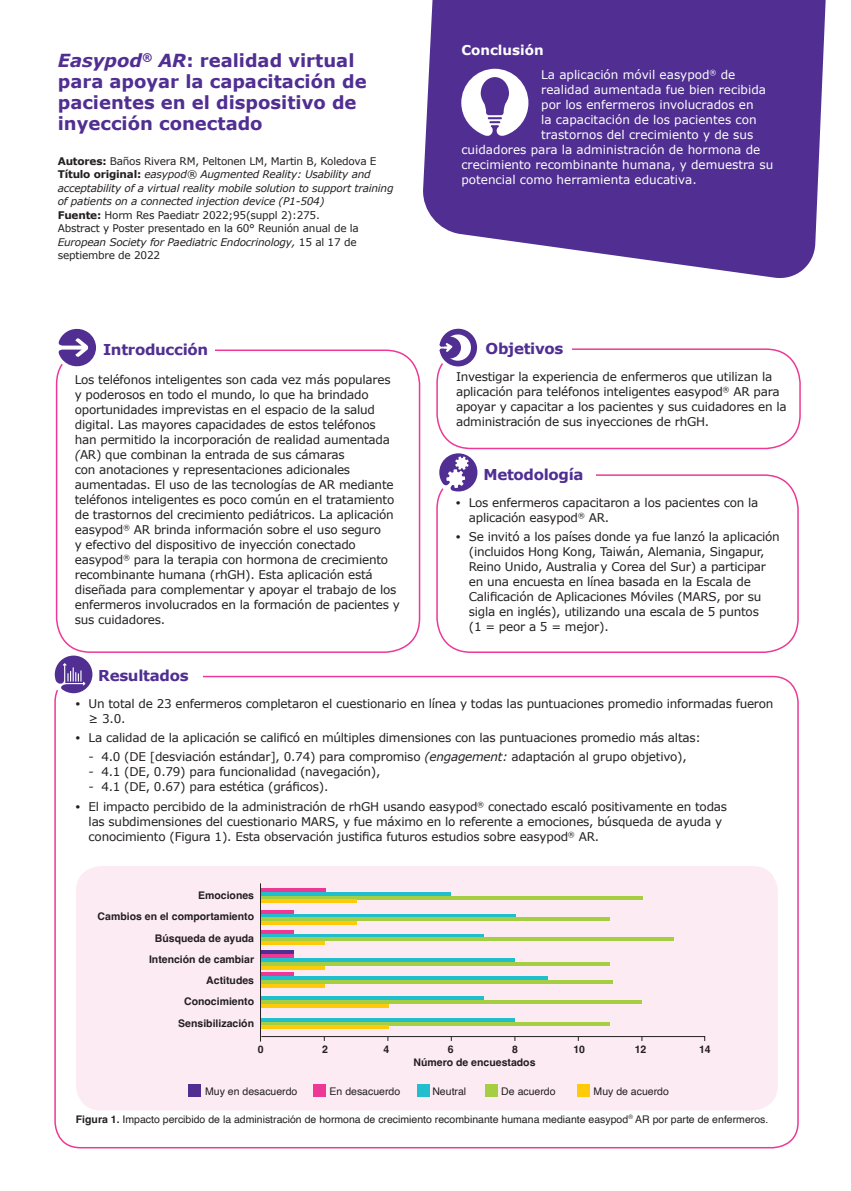
<style>
.page{position:relative;width:851px;height:1191px;background:#fff}
.page>*{position:absolute;margin:0;border:0;box-sizing:border-box;transform-origin:0 0}
.t1{font:700 18px/21px "Verdana";color:#502e92}
.t2{font:700 15px "Verdana";letter-spacing:-.02em;color:#502e92}
.t3{font:700 13.5px "Verdana";color:#fff}
.t4{font:12px/15px "Verdana";letter-spacing:-.02em;color:#231f20}
.t5{font:12px "Verdana";color:#fff}
.t6{font:italic 10.5px/13.5px "Verdana";letter-spacing:-.02em;color:#231f20}
.t7{font:10.5px "Helvetica";color:#231f20}
.t8{font:700 10.5px/21.3px "Helvetica";color:#231f20;text-align:right}
.s1{font-style:italic}
.s2{font-weight:700;font-style:normal}
.s3{font-style:normal}
.s4{font-family:"Arial";font-weight:700}
.s5{font-weight:700}
</style>
<div class="page">
<svg style="left:55px;top:655px;width:37px;height:38px"></svg>
<svg style="left:423px;top:0;width:403px;height:278px;background:#64469e"></svg>
<svg style="left:461px;top:69px;width:67px;height:69px"></svg>
<div style="left:56px;top:349px;width:364px;height:304px;border:2px solid #ed3896;border-radius:34px"></div>
<div style="left:55px;top:325px;width:45px;height:45px;background:#fff;border-radius:50%"></div>
<svg style="left:58px;top:328px;width:38px;height:41px"></svg>
<div style="left:99px;top:337px;width:116px;height:24px;background:#fff"></div>
<div style="left:436px;top:474px;width:362px;height:179px;border:2px solid #ed3896;border-radius:34px"></div>
<div style="left:436px;top:450px;width:45px;height:45px;background:#fff;border-radius:50%"></div>
<svg style="left:439px;top:453px;width:38px;height:38px"></svg>
<div style="left:479px;top:462px;width:116px;height:24px;background:#fff"></div>
<div style="left:436px;top:348px;width:364px;height:101px;border:2px solid #ed3896;border-radius:34px"></div>
<div style="left:436px;top:325px;width:45px;height:45px;background:#fff;border-radius:50%"></div>
<svg style="left:439px;top:328px;width:38px;height:38px"></svg>
<div style="left:481px;top:336px;width:91px;height:24px;background:#fff"></div>
<div style="left:76px;top:866px;width:701px;height:244px;background:#fdebf4;border-radius:26px"></div>
<hr style="left:261px;top:950px;width:32px;height:4px;background:#502e92">
<hr style="left:261px;top:954px;width:32px;height:4px;background:#ed3896">
<hr style="left:261px;top:958px;width:254px;height:3px;background:#21bece">
<svg style="left:261px;top:961px;width:348px;height:4px"></svg>
<svg style="left:261px;top:965px;width:63px;height:4px"></svg>
<hr style="left:261px;top:972px;width:32px;height:4px;background:#ed3896">
<hr style="left:261px;top:976px;width:286px;height:4px;background:#21bece">
<hr style="left:261px;top:980px;width:351px;height:3px;background:#a5ce43">
<svg style="left:261px;top:983px;width:64px;height:4px"></svg>
<svg style="left:261px;top:930px;width:32px;height:3px"></svg>
<svg style="left:261px;top:933px;width:222px;height:4px"></svg>
<hr style="left:261px;top:937px;width:412px;height:4px;background:#a5ce43">
<hr style="left:261px;top:941px;width:64px;height:4px;background:#feca0a">
<svg style="left:261px;top:910px;width:32px;height:3px"></svg>
<svg style="left:261px;top:913px;width:254px;height:4px"></svg>
<hr style="left:261px;top:917px;width:348px;height:4px;background:#a5ce43">
<hr style="left:261px;top:921px;width:95px;height:4px;background:#feca0a">
<hr style="left:261px;top:888px;width:64px;height:4px;background:#ed3896">
<hr style="left:261px;top:892px;width:190px;height:3px;background:#21bece">
<svg style="left:261px;top:895px;width:381px;height:4px;background:#9fcf6a"></svg>
<hr style="left:261px;top:899px;width:95px;height:4px;background:#feca0a">
<svg style="left:261px;top:1018px;width:254px;height:3px"></svg>
<svg style="left:261px;top:1021px;width:348px;height:4px"></svg>
<hr style="left:260px;top:1025px;width:128px;height:4px;background:#feca0a">
<hr style="left:260px;top:996px;width:224px;height:4px;background:#21bece">
<hr style="left:260px;top:1000px;width:381px;height:3px;background:#a5ce43">
<svg style="left:261px;top:1003px;width:127px;height:4px"></svg>
<hr style="left:260px;top:883px;width:1px;height:158px;background:#231f20">
<svg style="left:261px;top:1036px;width:444px;height:5px"></svg>
<div style="left:188px;top:1084px;width:13px;height:13px;background:#502e92"></div>
<div style="left:313px;top:1084px;width:13px;height:13px;background:#ed3896"></div>
<div style="left:577px;top:1084px;width:13px;height:13px;background:#feca0a"></div>
<div style="left:485px;top:1084px;width:13px;height:13px;background:#a5ce43"></div>
<div style="left:416px;top:1084px;width:13px;height:13px;background:#21bece"></div>
<h1 class="t1" style="left:58px;top:50px;width:310px"><span class="s1">Easypod</span><sup>®</sup> <span class="s1">AR</span>: realidad virtual para apoyar la capacitación de pacientes en el dispositivo de inyección conectado</h1>
<p class="t6" style="left:58px;top:154px;width:337px"><span class="s2">Autores:</span> <span class="s3">Baños Rivera RM, Peltonen LM, Martin B, Koledova E </span><span class="s2">Título original:</span> easypod® Augmented Reality: Usability and acceptability of a virtual reality mobile solution to support training of patients on a connected injection device (P1-504)<br><span class="s2">Fuente:</span> <span class="s3">Horm Res Paediatr 2022;95(suppl 2):275.<br>Abstract y Poster presentado en la 60° Reunión anual de la </span>European Society for Paediatric Endocrinology, <span class="s3">15 al 17 de septiembre de 2022</span></p>
<p class="t2" style="left:103px;top:340px;width:107px">Introducción</p>
<p class="t4" style="left:75px;top:371px;width:326px">Los teléfonos inteligentes son cada vez más populares y poderosos en todo el mundo, lo que ha brindado oportunidades imprevistas en el espacio de la salud digital. Las mayores capacidades de estos teléfonos han permitido la incorporación de realidad aumentada <span class="s1">(</span>AR) que combinan la entrada de sus cámaras<br>con anotaciones y representaciones adicionales aumentadas. El uso de las tecnologías de AR mediante teléfonos inteligentes es poco común en el tratamiento de trastornos del crecimiento pediátricos. La aplicación easypod<sup>®</sup> AR brinda información sobre el uso seguro<br>y efectivo del dispositivo de inyección conectado easypod<sup>®</sup> para la terapia con hormona de crecimiento recombinante humana (rhGH). Esta aplicación está diseñada para complementar y apoyar el trabajo de los enfermeros involucrados en la formación de pacientes y sus cuidadores.</p>
<p class="t2" style="left:98px;top:665px;width:92px">Resultados</p>
<p class="t3" style="left:461px;top:41px;width:84px">Conclusión</p>
<p class="t5" style="left:541px;top:67px;width:196px">La aplicación móvil easypod<sup>®</sup> de</p>
<p class="t5" style="left:541px;top:82px;width:226px">realidad aumentada fue bien recibida</p>
<p class="t5" style="left:541px;top:97px;width:214px">por los enfermeros involucrados en</p>
<p class="t5" style="left:541px;top:112px;width:217px">la capacitación de los pacientes con</p>
<p class="t5" style="left:541px;top:127px;width:214px">trastornos del crecimiento y de sus</p>
<p class="t5" style="left:461px;top:142px;width:300px">cuidadores para la administración de hormona de</p>
<p class="t5" style="left:461px;top:157px;width:313px">crecimiento recombinante humana, y demuestra su</p>
<p class="t5" style="left:461px;top:172px;width:237px">potencial como herramienta educativa.</p>
<p class="t2" style="left:485px;top:338px;width:79px">Objetivos</p>
<p class="t4" style="left:456px;top:369px;width:332px">Investigar la experiencia de enfermeros que utilizan la aplicación para teléfonos inteligentes easypod<sup>®</sup> AR para apoyar y capacitar a los pacientes y sus cuidadores en la administración de sus inyecciones de rhGH.</p>
<p class="t2" style="left:483px;top:464px;width:102px">Metodología</p>
<p class="t4" style="left:468px;top:495px;width:291px;text-indent:-13px"><span class="s4">•</span> Los enfermeros capacitaron a los pacientes con la aplicación easypod<sup>®</sup> AR.</p>
<p class="t4" style="left:468px;top:529px;width:312px;text-indent:-13px"><span class="s4">•</span> Se invitó a los países donde ya fue lanzó la aplicación (incluidos Hong Kong, Taiwán, Alemania, Singapur, Reino Unido, Australia y Corea del Sur) a participar en una encuesta en línea basada en la Escala de Calificación de Aplicaciones Móviles (MARS, por su sigla en inglés), utilizando una escala de 5 puntos<br>(1 = peor a 5 = mejor).</p>
<p class="t4" style="left:89px;top:696px;width:686px;text-indent:-13px"><span class="s4">•</span> Un total de 23 enfermeros completaron el cuestionario en línea y todas las puntuaciones promedio informadas fueron ≥ 3.0.</p>
<p class="t4" style="left:76px;top:730px;width:626px"><span class="s4">•</span> La calidad de la aplicación se calificó en múltiples dimensiones con las puntuaciones promedio más altas:</p>
<p class="t4" style="left:89px;top:749px;width:599px">- 4.0 (DE [desviación estándar], 0.74) para compromiso <span class="s1">(engagement:</span> adaptación al grupo objetivo),</p>
<p class="t4" style="left:89px;top:764px;width:293px">- 4.1 (DE, 0.79) para funcionalidad (navegación),</p>
<p class="t4" style="left:89px;top:779px;width:241px">- 4.1 (DE, 0.67) para estética (gráficos).</p>
<p class="t4" style="left:89px;top:798px;width:640px;text-indent:-13px"><span class="s4">•</span> El impacto percibido de la administración de rhGH usando easypod<sup>®</sup> conectado escaló positivamente en todas las subdimensiones del cuestionario MARS, y fue máximo en lo referente a emociones, búsqueda de ayuda y conocimiento (Figura 1). Esta observación justifica futuros estudios sobre easypod<sup>®</sup> AR.</p>
<p class="t8" style="left:98px;top:885px;width:158px">Emociones<br>Cambios en el comportamiento<br>Búsqueda de ayuda<br>Intención de cambiar<br>Actitudes<br>Conocimiento<br>Sensibilización</p>
<p class="t8" style="left:258px;top:1040px;width:7px">0</p>
<p class="t8" style="left:322px;top:1040px;width:7px">2</p>
<p class="t8" style="left:383px;top:1040px;width:7px">4</p>
<p class="t8" style="left:448px;top:1040px;width:7px">6</p>
<p class="t8" style="left:512px;top:1040px;width:7px">8</p>
<p class="t8" style="left:573px;top:1040px;width:13px">10</p>
<p class="t8" style="left:634px;top:1040px;width:13px">12</p>
<p class="t8" style="left:699px;top:1040px;width:13px">14</p>
<p class="t8" style="left:413px;top:1052px;width:123px">Número de encuestados</p>
<p class="t7" style="left:205px;top:1083px;width:94px">Muy en desacuerdo</p>
<p class="t7" style="left:329px;top:1083px;width:72px">En desacuerdo</p>
<p class="t7" style="left:432px;top:1083px;width:35px">Neutral</p>
<p class="t7" style="left:501px;top:1083px;width:56px">De acuerdo</p>
<p class="t7" style="left:593px;top:1083px;width:77px">Muy de acuerdo</p>
<p class="t7" style="left:76px;top:1111px;width:694px"><span class="s5">Figura 1.</span> Impacto percibido de la administración de hormona de crecimiento recombinante humana mediante easypod<sup>®</sup> AR por parte de enfermeros.</p>
</div>
